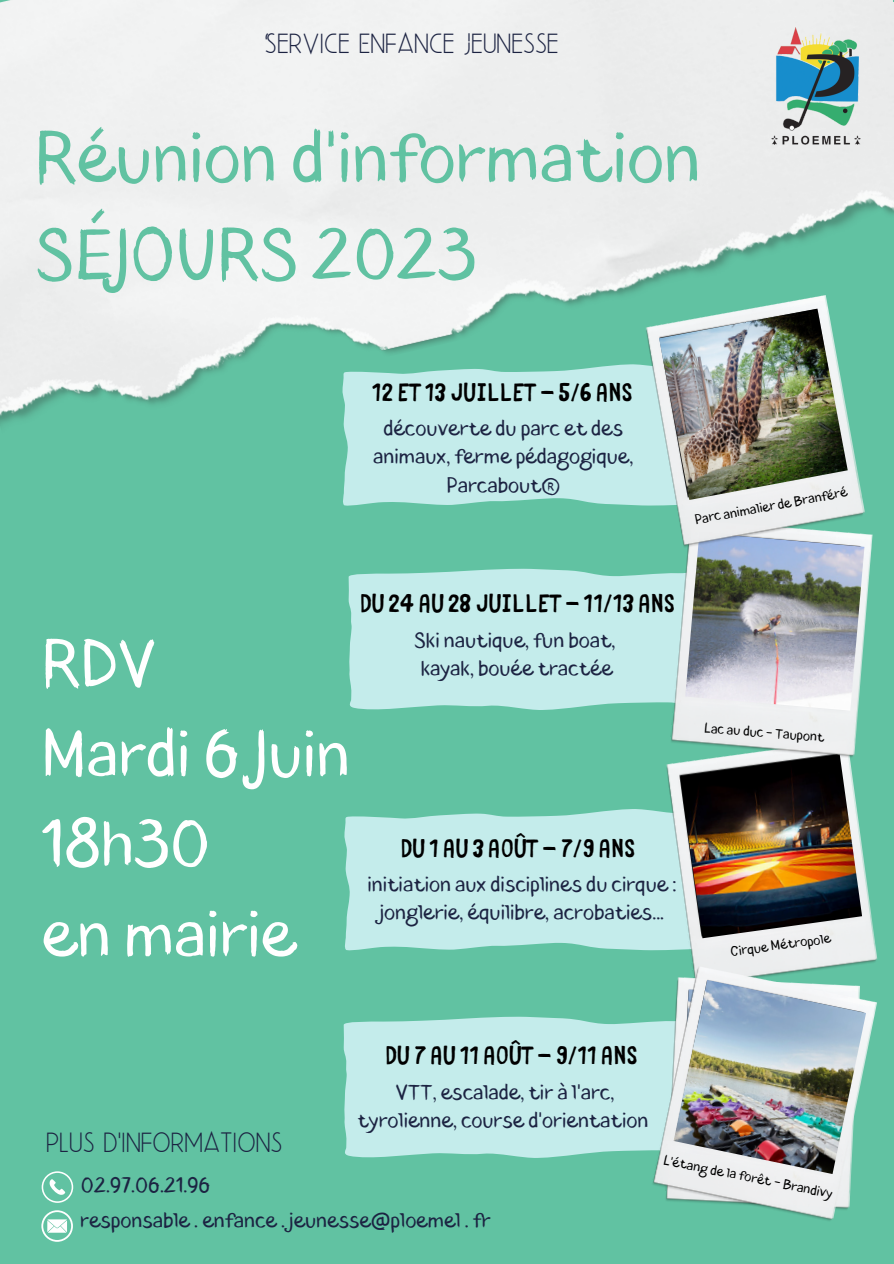
<style>
.page{position:relative;width:894px;height:1264px;background:#fff}
.page>*{position:absolute;margin:0;border:0;box-sizing:border-box;transform-origin:0 0}
.t1{font:69.9px "Blushes";color:#61c2a2}
.t2{font:64.5px "Blushes";color:#fff}
.t3{font:29.55px "Beauty Salon Sans";color:#1c2342}
.t4{font:25.35px "Bike Park";color:#000}
.t5{font:20.85px/28.2px "Blushes";color:#1c2342;text-align:center}
.t6{font:13.35px "Blushes";color:#000}
</style>
<div class="page">
<div style="left:0;top:0;width:893px;height:1263px;background:#61c2a2"></div>
<svg style="left:344px;top:809px;width:320px;height:142px;background:#bce8e5"></svg>
<div style="left:348px;top:568px;width:321px;height:142px;background:#c4eceb"></div>
<img style="left:664px;top:762px;width:213px;height:203px">
<img style="left:680px;top:760px;width:181px;height:178px">
<svg style="left:343px;top:445px;width:300px;height:61px;background:#bce8e5"></svg>
<div style="left:343px;top:1016px;width:307px;height:142px;background:#c4eceb"></div>
<img style="left:650px;top:965px;width:226px;height:256px">
<img style="left:673px;top:979px;width:192px;height:194px">
<img style="left:669px;top:534px;width:203px;height:226px">
<img style="left:685px;top:550px;width:179px;height:160px">
<img style="left:643px;top:445px;width:222px;height:105px">
<img style="left:658px;top:445px;width:189px;height:55px">
<img style="left:0;top:0;width:893px;height:445px">
<img style="left:771px;top:28px;width:89px;height:117px">
<svg style="left:42px;top:1171px;width:31px;height:31px"></svg>
<svg style="left:41px;top:1210px;width:32px;height:31px"></svg>
<p class="t3" style="left:264px;top:27px;width:295px">SERVICE ENFANCE JEUNESSE</p>
<p class="t1" style="left:35px;top:109px;width:667px">Réunion d'information</p>
<p class="t1" style="left:35px;top:206px;width:443px">SÉJOURS 2023</p>
<p class="t4" style="left:372px;top:371px;width:262px">12 ET 13 JUILLET - 5/6 ANS</p>
<p class="t5" style="left:373px;top:415px;width:261px">découverte du parc et des animaux, ferme pédagogique,<br>Parcabout®</p>
<p class="t6" style="left:693px;top:510px;width:156px;rotate:-10deg">Parc animalier de Branféré</p>
<p class="t2" style="left:42px;top:619px;width:115px">RDV</p>
<p class="t2" style="left:42px;top:709px;width:310px">Mardi 6 Juin</p>
<p class="t2" style="left:42px;top:799px;width:170px">18h30</p>
<p class="t2" style="left:42px;top:889px;width:256px">en mairie</p>
<p class="t4" style="left:360px;top:582px;width:316px">DU 24 AU 28 JUILLET - 11/13 ANS</p>
<p class="t5" style="left:414px;top:626px;width:203px">Ski nautique, fun boat,</p>
<p class="t5" style="left:420px;top:654px;width:194px">kayak, bouée tractée</p>
<p class="t4" style="left:400px;top:827px;width:236px">DU 1 AU 3 AOÛT - 7/9 ANS</p>
<p class="t5" style="left:367px;top:870px;width:310px">initiation aux disciplines du cirque : jonglerie, équilibre, acrobaties...</p>
<p class="t6" style="left:705px;top:719px;width:121px;rotate:4deg">Lac au duc - Taupont</p>
<p class="t6" style="left:729px;top:942px;width:102px;rotate:-8deg">Cirque Métropole</p>
<p class="t3" style="left:46px;top:1125px;width:237px">PLUS D'INFORMATIONS</p>
<p class="t5" style="left:81px;top:1171px;width:131px">02.97.06.21.96</p>
<p class="t4" style="left:385px;top:1033px;width:253px">DU 7 AU 11 AOÛT - 9/11 ANS</p>
<p class="t5" style="left:357px;top:1078px;width:292px">VTT, escalade, tir à l'arc, tyrolienne, course d'orientation</p>
<p class="t6" style="left:665px;top:1151px;width:173px;rotate:11deg">L'étang de la forêt - Brandivy</p>
<p class="t5" style="left:80px;top:1206px;width:412px">responsable . enfance . jeunesse@ploemel . fr</p>
</div>
